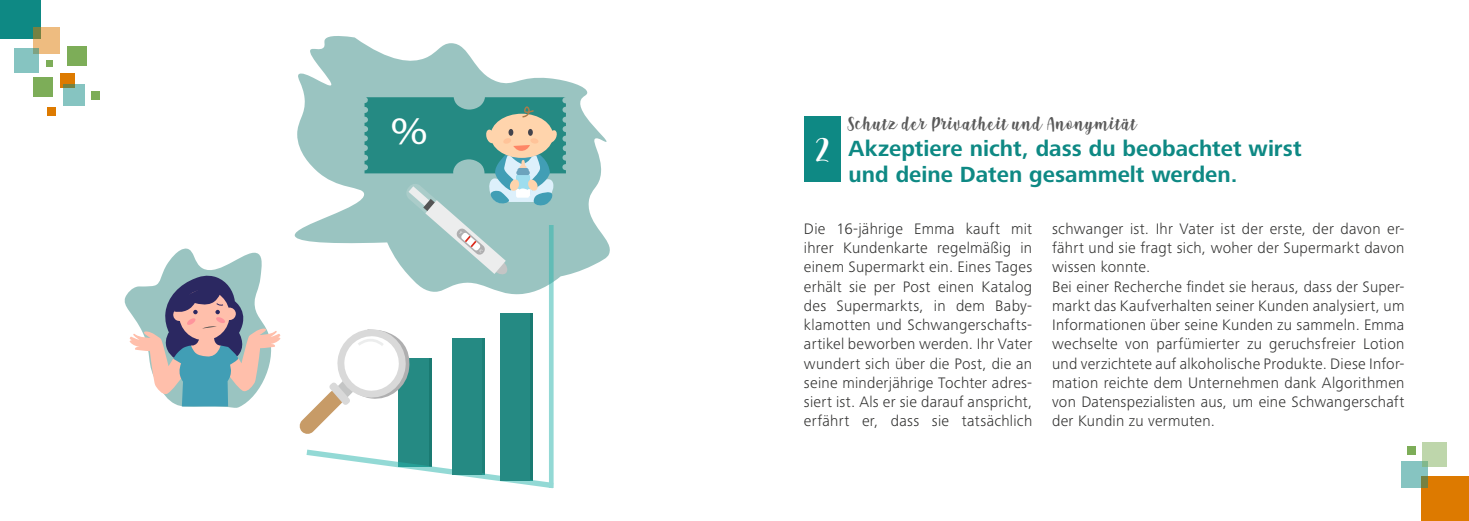
<style>
.page{position:relative;width:1469px;height:521px;background:#fff}
.page>*{position:absolute;margin:0;border:0;box-sizing:border-box;transform-origin:0 0}
.t1{font:39.02px "Myriad Pro";color:#fff;scale:1.19 1}
.t2{font:31.5px "Shink";color:#fff}
.t3{font:700 22.75px/26.2px "Hd M Frutiger Next Pro";color:#0e8984}
.t4{font:17.15px "Shink";letter-spacing:.015em;color:#5a5a5a}
.t5{font:300 15.75px/19.2px "Hd M Frutiger Next Pro";letter-spacing:.015em;color:#313130;text-align:justify}
</style>
<div class="page">
<div style="left:804px;top:117px;width:37px;height:65px;background:#0e8984"></div>
<div style="left:0;top:0;width:40px;height:39px;background:#0e8984"></div>
<div style="left:33px;top:77px;width:20px;height:20px;background:#7dad58"></div>
<div style="left:67px;top:46px;width:20px;height:20px;background:#7dad58"></div>
<svg style="left:33px;top:27px;width:27px;height:27px"></svg>
<div style="left:60px;top:74px;width:14px;height:14px;background:#dd7a00"></div>
<div style="left:14px;top:48px;width:25px;height:25px;background:#86c4c1"></div>
<div style="left:47px;top:60px;width:6px;height:7px;background:#7dad58"></div>
<svg style="left:64px;top:84px;width:21px;height:22px"></svg>
<div style="left:91px;top:91px;width:9px;height:9px;background:#7dad58"></div>
<div style="left:47px;top:107px;width:9px;height:9px;background:#dd7a00"></div>
<div style="left:1421px;top:476px;width:47px;height:45px;background:#dd7a00"></div>
<svg style="left:1401px;top:461px;width:27px;height:27px"></svg>
<div style="left:1422px;top:443px;width:24px;height:24px;background:#bed6ab"></div>
<div style="left:1407px;top:446px;width:9px;height:9px;background:#7dad58"></div>
<svg style="left:295px;top:36px;width:315px;height:258px;fill:#9ac4c1"></svg>
<svg style="left:428px;top:358px;width:4px;height:88px"></svg>
<div style="left:398px;top:358px;width:30px;height:109px;background:#258a83"></div>
<div style="left:503px;top:313px;width:30px;height:168px;background:#1a7a72"></div>
<div style="left:455px;top:338px;width:30px;height:136px;background:#1d8078"></div>
<svg style="left:306px;top:446px;width:243px;height:42px"></svg>
<hr style="left:549px;top:225px;width:4px;height:263px;background:#93d9d5">
<div style="left:452px;top:338px;width:30px;height:136px;background:#258a83"></div>
<div style="left:500px;top:313px;width:30px;height:168px;background:#258a83"></div>
<svg style="left:125px;top:249px;width:156px;height:159px"></svg>
<svg style="left:299px;top:329px;width:111px;height:105px"></svg>
<svg style="left:364px;top:97px;width:202px;height:178px"></svg>
<h1 class="t1" style="left:391px;top:107px;width:32px">%</h1>
<h2 class="t2" style="left:815px;top:133px;width:15px">2</h2>
<p class="t4" style="left:847px;top:114px;width:291px">Schutz der Privatheit und Anonymität</p>
<h3 class="t3" style="left:848px;top:135px;width:454px">Akzeptiere nicht, dass du beobachtet wirst und deine Daten gesammelt werden.</h3>
<p class="t5" style="left:804px;top:219px;width:230px">Die 16-jährige Emma kauft mit ihrer Kundenkarte regelmäßig in einem Supermarkt ein. Eines Tages erhält sie per Post einen Katalog des Supermarkts, in dem Baby&shy;klamotten und Schwangerschafts&shy;artikel beworben werden. Ihr Vater wundert sich über die Post, die an seine minderjährige Tochter adres&shy;siert ist. Als er sie darauf anspricht, erfährt er, dass sie tatsächlich</p>
<p class="t5" style="left:1052px;top:219px;width:354px;text-align:left">schwanger ist. Ihr Vater ist der erste, der davon er&shy;fährt und sie fragt sich, woher der Supermarkt davon wissen konnte.<br>Bei einer Recherche findet sie heraus, dass der Super&shy;markt das Kaufverhalten seiner Kunden analysiert, um Informationen über seine Kunden zu sammeln. Emma wechselte von parfümierter zu geruchsfreier Lotion und verzichtete auf alkoholische Produkte. Diese Infor&shy;mation reichte dem Unternehmen dank Algorithmen von Datenspezialisten aus, um eine Schwangerschaft der Kundin zu vermuten.</p>
</div>
